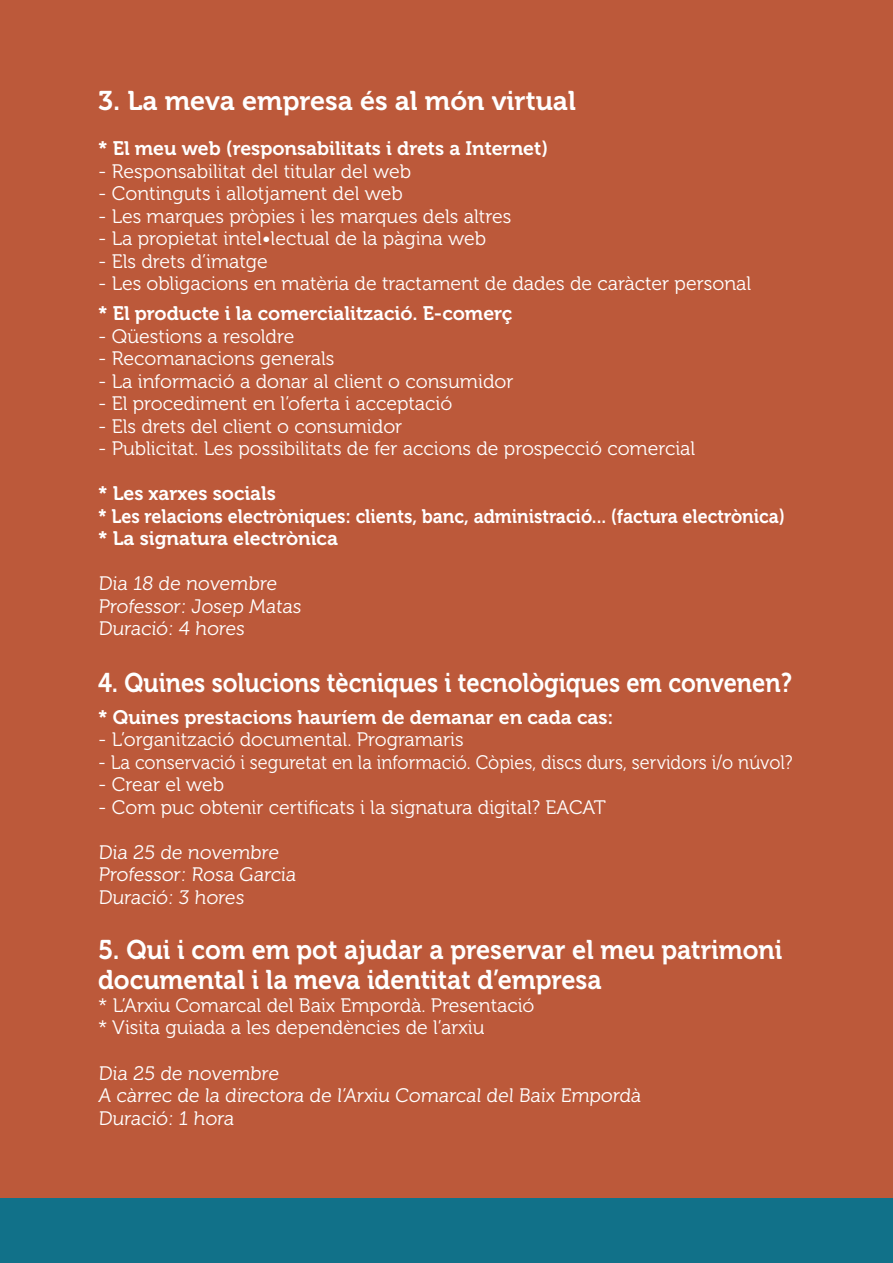
<style>
.page{position:relative;width:893px;height:1263px;background:#fff}
.page>*{position:absolute;margin:0;border:0;box-sizing:border-box;transform-origin:0 0}
.t1{font:27px/30px "Museo 700";color:#fff;scale:.94 1}
.t2{font:27px "Museo 700";color:#fff;scale:.88 1}
.t3{font:27px "Museo 700";color:#fff}
.t4{font:19.5px "Museo 300";color:#fff}
.t5{font:19.5px "Museo 700";color:#fff}
.t6{font:19.5px "Museo 700";color:#fff;scale:.92 1}
.t7{font:19.5px "Museo 300";color:#fff;scale:.93 1}
</style>
<div class="page">
<div style="left:0;top:0;width:893px;height:1198px;background:#bc593a"></div>
<div style="left:0;top:1198px;width:893px;height:65px;background:#117189"></div>
<p class="t3" style="left:98px;top:86px;width:479px">3. La meva empresa és al món virtual</p>
<p class="t5" style="left:98px;top:138px;width:452px">* El meu web (responsabilitats i drets a Internet)</p>
<p class="t4" style="left:98px;top:161px;width:315px">- Responsabilitat del titular del web</p>
<p class="t4" style="left:98px;top:183px;width:306px">- Continguts i allotjament del web</p>
<p class="t4" style="left:98px;top:206px;width:415px">- Les marques pròpies i les marques dels altres</p>
<p class="t4" style="left:98px;top:228px;width:390px">- La propietat intel•lectual de la pàgina web</p>
<p class="t4" style="left:98px;top:251px;width:171px">- Els drets d’imatge</p>
<p class="t4" style="left:98px;top:273px;width:655px">- Les obligacions en matèria de tractament de dades de caràcter personal</p>
<p class="t5" style="left:98px;top:303px;width:416px">* El producte i la comercialització. E-comerç</p>
<p class="t4" style="left:98px;top:326px;width:198px">- Qüestions a resoldre</p>
<p class="t4" style="left:98px;top:348px;width:238px">- Recomanacions generals</p>
<p class="t4" style="left:98px;top:371px;width:417px">- La informació a donar al client o consumidor</p>
<p class="t4" style="left:98px;top:393px;width:356px">- El procediment en l’oferta i acceptació</p>
<p class="t4" style="left:98px;top:416px;width:306px">- Els drets del client o consumidor</p>
<p class="t4" style="left:98px;top:438px;width:599px">- Publicitat. Les possibilitats de fer accions de prospecció comercial</p>
<p class="t5" style="left:98px;top:483px;width:179px">* Les xarxes socials</p>
<p class="t6" style="left:98px;top:505px;width:748px">* Les relacions electròniques: clients, banc, administració... (factura electrònica)</p>
<p class="t5" style="left:98px;top:528px;width:241px">* La signatura electrònica</p>
<p class="t4" style="left:98px;top:573px;width:182px">Dia 18 de novembre</p>
<p class="t4" style="left:98px;top:596px;width:206px">Professor: Josep Matas</p>
<p class="t4" style="left:98px;top:618px;width:150px">Duració: 4 hores</p>
<p class="t2" style="left:98px;top:668px;width:790px">4. Quines solucions tècniques i tecnològiques em convenen?</p>
<p class="t5" style="left:98px;top:706px;width:517px">* Quines prestacions hauríem de demanar en cada cas:</p>
<p class="t4" style="left:98px;top:729px;width:367px">- L’organització documental. Programaris</p>
<p class="t7" style="left:98px;top:752px;width:748px">- La conservació i seguretat en la informació. Còpies, discs durs, servidors i/o núvol?</p>
<p class="t4" style="left:98px;top:774px;width:128px">- Crear el web</p>
<p class="t4" style="left:98px;top:797px;width:509px">- Com puc obtenir certificats i la signatura digital? EACAT</p>
<p class="t4" style="left:98px;top:842px;width:184px">Dia 25 de novembre</p>
<p class="t4" style="left:98px;top:864px;width:201px">Professor: Rosa Garcia</p>
<p class="t4" style="left:98px;top:887px;width:149px">Duració: 3 hores</p>
<p class="t1" style="left:98px;top:935px;width:729px">5. Qui i com em pot ajudar a preservar el meu patrimoni documental i la meva identitat d’empresa</p>
<p class="t4" style="left:98px;top:995px;width:438px">* L’Arxiu Comarcal del Baix Empordà. Presentació</p>
<p class="t4" style="left:98px;top:1017px;width:388px">* Visita guiada a les dependències de l’arxiu</p>
<p class="t4" style="left:98px;top:1062px;width:184px">Dia 25 de novembre</p>
<p class="t4" style="left:98px;top:1085px;width:546px">A càrrec de la directora de l’Arxiu Comarcal del Baix Empordà</p>
<p class="t4" style="left:98px;top:1107px;width:139px">Duració: 1 hora</p>
</div>
